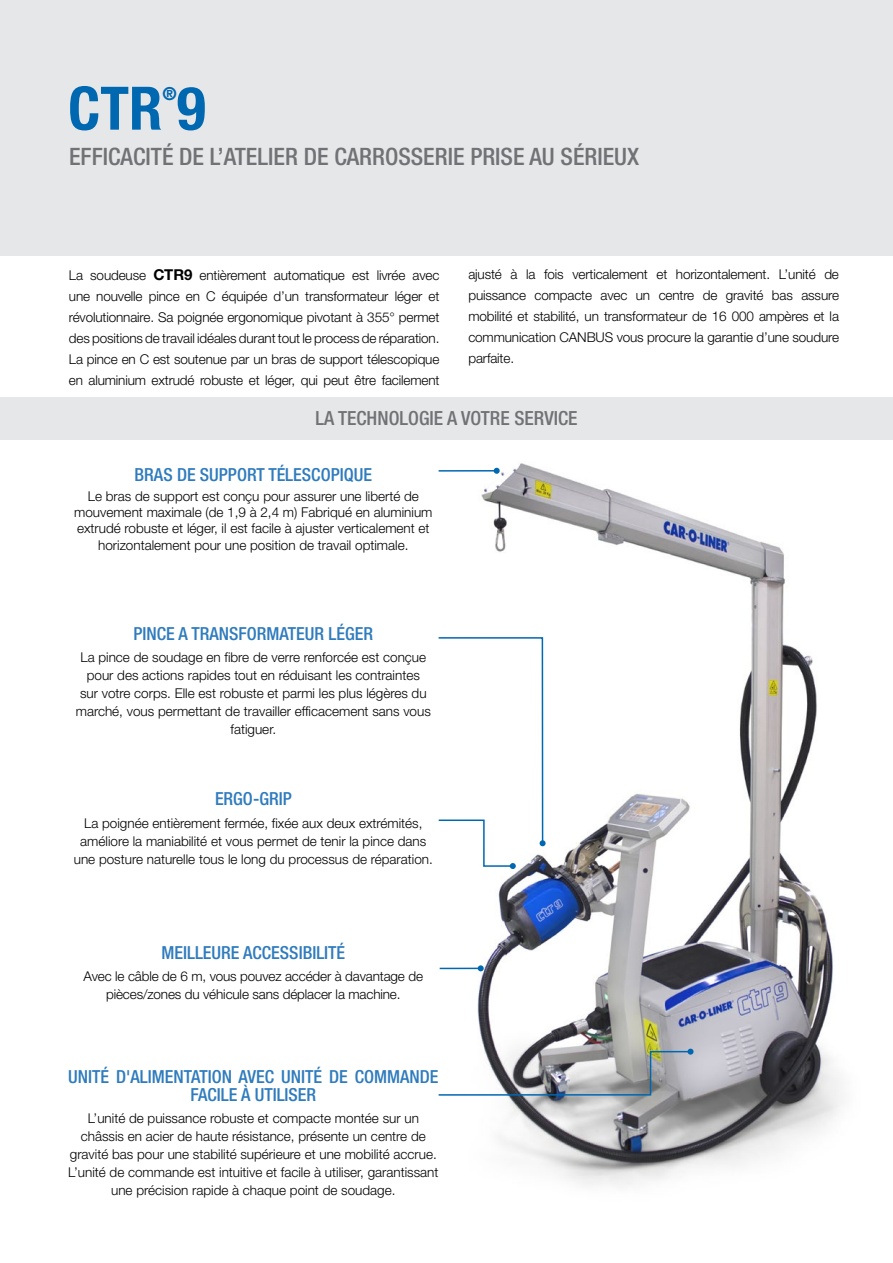
<style>
.page{position:relative;width:893px;height:1263px;background:#fff}
.page>*{position:absolute;margin:0;border:0;box-sizing:border-box;transform-origin:0 0}
.t1{font:700 condensed 60px "Helvetica Neue LT Pro";color:#0067b1}
.t2{font:500 condensed 24px "Helvetica Neue LT Pro";color:#717275}
.t3{font:500 condensed 19.5px "Helvetica Neue LT Pro";color:#717275}
.t4{font:500 condensed 18px/18px "Helvetica Neue LT Pro";color:#2e7bbd;text-align:center}
.t5{font:700 condensed 18px "Helvetica Neue LT Pro";color:#0067b1}
.t6{font:300 13.5px/18px "Helvetica Neue LT Pro";color:#000;text-align:center}
.s1{font-weight:700;font-size:15px}
</style>
<div class="page">
<img style="left:468px;top:463px;width:376px;height:724px">
<div style="left:0;top:0;width:893px;height:255px;background:#e6e7e8"></div>
<div style="left:0;top:397px;width:893px;height:43px;background:#e6e7e8"></div>
<svg style="left:438px;top:636px;width:108px;height:233px"></svg>
<hr style="left:439px;top:470px;width:58px;height:2px;background:#0067b1">
<svg style="left:494px;top:468px;width:6px;height:6px"></svg>
<hr style="left:440px;top:967px;width:41px;height:2px;background:#0067b1">
<svg style="left:478px;top:965px;width:6px;height:6px"></svg>
<svg style="left:438px;top:1049px;width:255px;height:47px"></svg>
<p class="t1" style="left:68px;top:72px;width:139px">CTR 9</p>
<p class="t5" style="left:162px;top:82px;width:16px">®</p>
<p class="t2" style="left:69px;top:142px;width:572px">EFFICACITÉ DE L’ATELIER DE CARROSSERIE PRISE AU SÉRIEUX</p>
<p class="t6" style="left:69px;top:264px;width:372px;line-height:21px;text-align:justify">La soudeuse <span class="s1">CTR9</span> entièrement automatique est livrée avec une nouvelle pince en C équipée d’un transformateur léger et révolutionnaire. Sa poignée ergonomique pivotant à 355° permet des positions de travail idéales durant tout le process de réparation.</p>
<p class="t6" style="left:69px;top:348px;width:372px;line-height:21px;text-align:left">La pince en C est soutenue par un bras de support télescopique en aluminium extrudé robuste et léger, qui peut être facilement</p>
<p class="t6" style="left:468px;top:263px;width:372px;line-height:21px;text-align:justify">ajusté à la fois verticalement et horizontalement. L’unité de puissance compacte avec un centre de gravité bas assure mobilité et stabilité, un transformateur de 16 000 ampères et la communication CANBUS vous procure la garantie d’une soudure parfaite.</p>
<p class="t3" style="left:315px;top:407px;width:264px">LA TECHNOLOGIE A VOTRE SERVICE</p>
<p class="t4" style="left:135px;top:465px;width:239px">BRAS DE SUPPORT TÉLESCOPIQUE</p>
<p class="t6" style="left:74px;top:488px;width:360px;line-height:16.2px">Le bras de support est conçu pour assurer une liberté de mouvement maximale (de 1,9 à 2,4 m) Fabriqué en aluminium extrudé robuste et léger, il est facile à ajuster verticalement et horizontalement pour une position de travail optimale.</p>
<p class="t4" style="left:133px;top:624px;width:241px">PINCE A TRANSFORMATEUR LÉGER</p>
<p class="t6" style="left:76px;top:648px;width:357px">La pince de soudage en fibre de verre renforcée est conçue pour des actions rapides tout en réduisant les contraintes<br>sur votre corps. Elle est robuste et parmi les plus légères du marché, vous permettant de travailler efficacement sans vous fatiguer.</p>
<p class="t4" style="left:215px;top:790px;width:78px">ERGO-GRIP</p>
<p class="t6" style="left:74px;top:813px;width:361px">La poignée entièrement fermée, fixée aux deux extrémités, améliore la maniabilité et vous permet de tenir la pince dans une posture naturelle tous le long du processus de réparation.</p>
<p class="t4" style="left:161px;top:943px;width:185px">MEILLEURE ACCESSIBILITÉ</p>
<p class="t6" style="left:84px;top:967px;width:341px">Avec le câble de 6 m, vous pouvez accéder à davantage de pièces/zones du véhicule sans déplacer la machine.</p>
<p class="t4" style="left:68px;top:1067px;width:372px">UNITÉ D'ALIMENTATION AVEC UNITÉ DE COMMANDE<br>FACILE À UTILISER</p>
<p class="t6" style="left:68px;top:1109px;width:372px">L’unité de puissance robuste et compacte montée sur un châssis en acier de haute résistance, présente un centre de gravité bas pour une stabilité supérieure et une mobilité accrue.<br>L’unité de commande est intuitive et facile à utiliser, garantissant une précision rapide à chaque point de soudage.</p>
</div>
